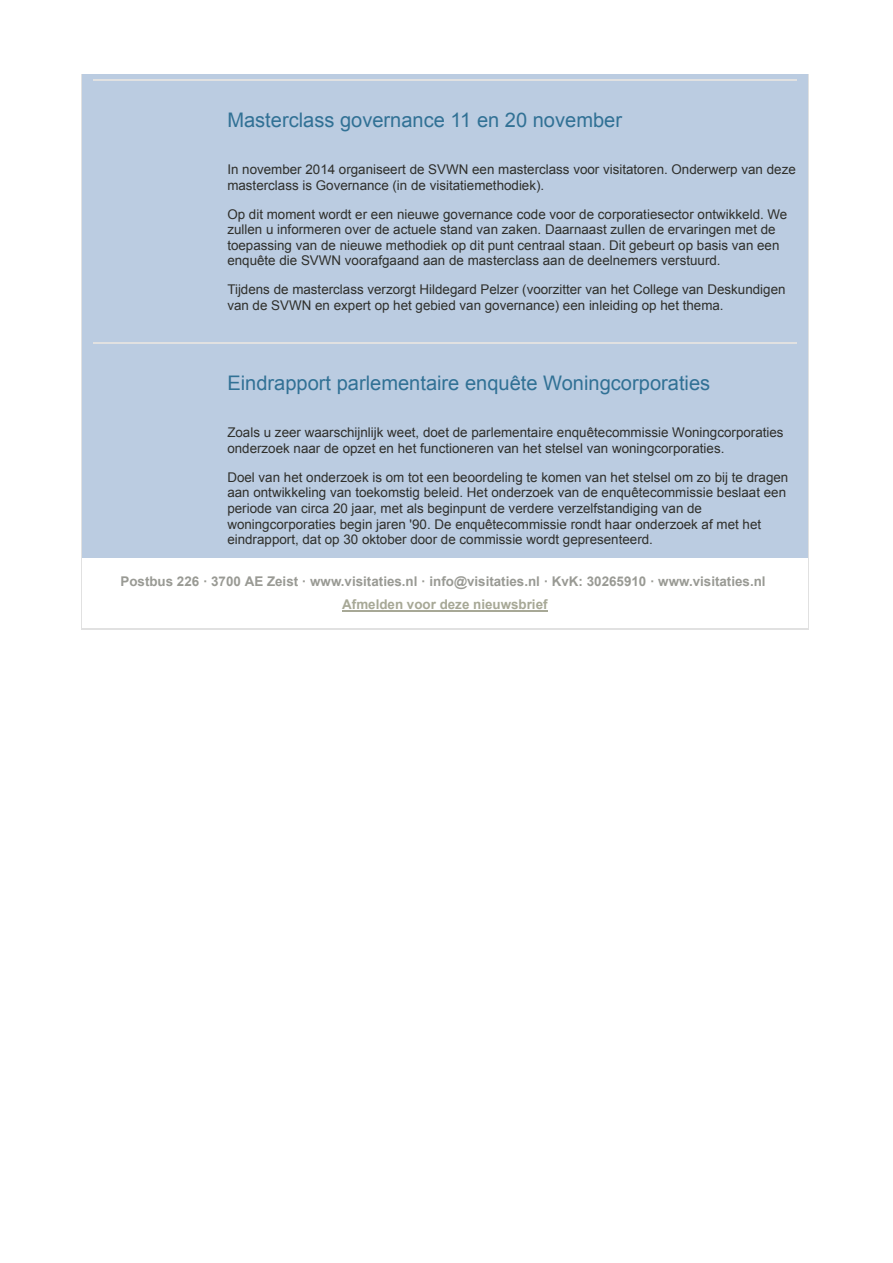
<style>
.page{position:relative;width:893px;height:1263px;background:#fff}
.page>*{position:absolute;margin:0;border:0;box-sizing:border-box;transform-origin:0 0}
.t1{font:20.1px "Arial";color:#317195}
.t2{font:13.35px/15.6px "Arial";color:#2f2f2b}
.t3{font:700 13.35px/23.4px "Arial";color:#999a94;text-align:center}
.s1{color:#a7a896}
</style>
<div class="page">
<hr style="left:81px;top:628px;width:728px;height:1px;background:#e1e1e1">
<hr style="left:81px;top:74px;width:1px;height:555px;background:#e1e1e1">
<hr style="left:807px;top:74px;width:2px;height:555px;background:#e1e1e1">
<div style="left:82px;top:74px;width:725px;height:554px;background:#bbcce1"></div>
<hr style="left:93px;top:79px;width:703px;height:1px;background:#e1e1e1">
<hr style="left:93px;top:342px;width:703px;height:1px;background:#e1e1e1">
<div style="left:82px;top:559px;width:725px;height:69px;background:#fff"></div>
<hr style="left:342px;top:610px;width:206px;height:1px;background:#a7a896">
<p class="t1" style="left:227px;top:107px;width:396px">Masterclass governance 11 en 20 november</p>
<p class="t2" style="left:227px;top:162px;width:570px">In november 2014 organiseert de SVWN een masterclass voor visitatoren. Onderwerp van deze masterclass is Governance (in de visitatiemethodiek).</p>
<p class="t2" style="left:227px;top:206px;width:561px">Op dit moment wordt er een nieuwe governance code voor de corporatiesector ontwikkeld. We zullen u informeren over de actuele stand van zaken. Daarnaast zullen de ervaringen met de toepassing van de nieuwe methodiek op dit punt centraal staan. Dit gebeurt op basis van een enquête die SVWN voorafgaand aan de masterclass aan de deelnemers verstuurd.</p>
<p class="t2" style="left:227px;top:282px;width:560px">Tijdens de masterclass verzorgt Hildegard Pelzer (voorzitter van het College van Deskundigen van de SVWN en expert op het gebied van governance) een inleiding op het thema.</p>
<p class="t1" style="left:227px;top:370px;width:484px">Eindrapport parlementaire enquête Woningcorporaties</p>
<p class="t2" style="left:227px;top:425px;width:558px">Zoals u zeer waarschijnlijk weet, doet de parlementaire enquêtecommissie Woningcorporaties onderzoek naar de opzet en het functioneren van het stelsel van woningcorporaties.</p>
<p class="t2" style="left:227px;top:469px;width:563px">Doel van het onderzoek is om tot een beoordeling te komen van het stelsel om zo bij te dragen aan ontwikkeling van toekomstig beleid. Het onderzoek van de enquêtecommissie beslaat een periode van circa 20 jaar, met als beginpunt de verdere verzelfstandiging van de woningcorporaties begin jaren '90. De enquêtecommissie rondt haar onderzoek af met het eindrapport, dat op 30 oktober door de commissie wordt gepresenteerd.</p>
<p class="t3" style="left:120px;top:570px;width:647px">Postbus 226 · 3700 AE Zeist · www.visitaties.nl · info@visitaties.nl · KvK: 30265910 · www.visitaties.nl<br><span class="s1">Afmelden voor deze nieuwsbrief</span></p>
</div>
